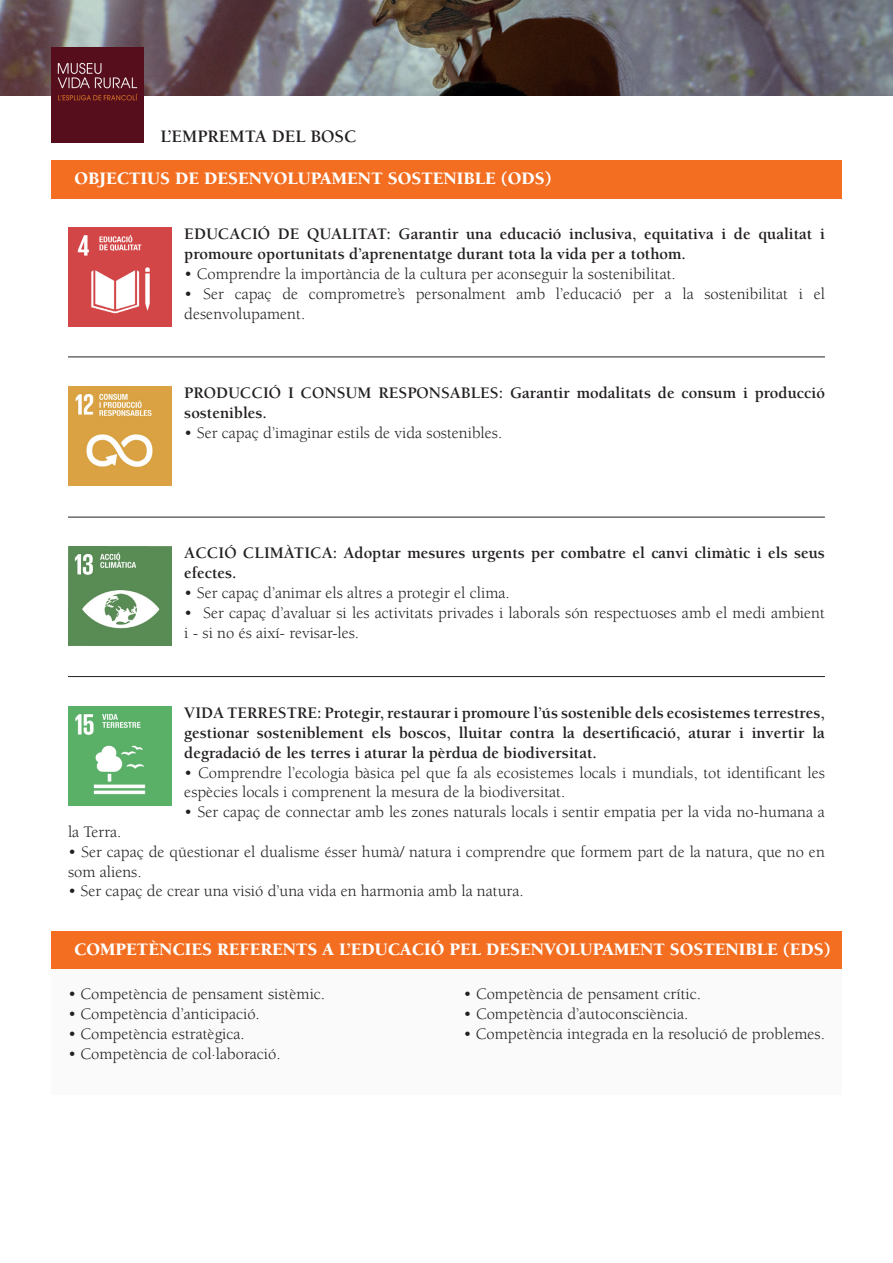
<style>
.page{position:relative;width:893px;height:1263px;background:#fff}
.page>*{position:absolute;margin:0;border:0;box-sizing:border-box;transform-origin:0 0}
.t1{font:900 18px "Berkeley Std";color:#fff}
.t2{font:700 18px "Berkeley Std";color:#231f20}
.t3{font:16.5px/19.8px "Berkeley Std";color:#231f20}
.t4{font:700 16.5px/19.8px "Berkeley Std";color:#231f20}
</style>
<div class="page">
<img style="left:0;top:0;width:893px;height:95px">
<img style="left:51px;top:48px;width:93px;height:95px">
<div style="left:51px;top:160px;width:791px;height:38px;background:#f36e21"></div>
<img style="left:68px;top:228px;width:104px;height:98px">
<img style="left:68px;top:706px;width:104px;height:99px">
<hr style="left:68px;top:356px;width:757px;height:1px;background:#231f20">
<hr style="left:68px;top:517px;width:757px;height:1px;background:#231f20">
<hr style="left:68px;top:676px;width:757px;height:1px;background:#231f20">
<img style="left:68px;top:387px;width:104px;height:98px">
<img style="left:68px;top:547px;width:104px;height:98px">
<div style="left:51px;top:931px;width:791px;height:38px;background:#f36e21"></div>
<div style="left:51px;top:969px;width:791px;height:126px;background:#fafafa"></div>
<p class="t2" style="left:161px;top:127px;width:198px">L’EMPREMTA DEL BOSC</p>
<p class="t1" style="left:74px;top:169px;width:479px">OBJECTIUS DE DESENVOLUPAMENT SOSTENIBLE (ODS)</p>
<p class="t4" style="left:184px;top:224px;width:642px">EDUCACIÓ DE QUALITAT: Garantir una educació inclusiva, equitativa i de qualitat i promoure oportunitats d’aprenentatge durant tota la vida per a tothom.</p>
<p class="t3" style="left:184px;top:264px;width:493px">• Comprendre la importància de la cultura per aconseguir la sostenibilitat.</p>
<p class="t3" style="left:184px;top:284px;width:642px">• Ser capaç de comprometre’s personalment amb l’educació per a la sostenibilitat i el desenvolupament.</p>
<p class="t4" style="left:184px;top:383px;width:642px">PRODUCCIÓ I CONSUM RESPONSABLES: Garantir modalitats de consum i producció sostenibles.</p>
<p class="t3" style="left:184px;top:423px;width:319px">• Ser capaç d’imaginar estils de vida sostenibles.</p>
<p class="t4" style="left:184px;top:543px;width:642px">ACCIÓ CLIMÀTICA: Adoptar mesures urgents per combatre el canvi climàtic i els seus efectes.</p>
<p class="t3" style="left:184px;top:583px;width:327px">• Ser capaç d’animar els altres a protegir el clima.</p>
<p class="t3" style="left:184px;top:603px;width:642px">• Ser capaç d’avaluar si les activitats privades i laborals són respectuoses amb el medi ambient i - si no és així- revisar-les.</p>
<p class="t4" style="left:184px;top:703px;width:642px;text-align:justify">VIDA TERRESTRE: Protegir, restaurar i promoure l’ús sostenible dels ecosistemes terrestres, gestionar sosteniblement els boscos, lluitar contra la desertificació, aturar i invertir la degradació de les terres i aturar la pèrdua de biodiversitat.</p>
<p class="t3" style="left:184px;top:763px;width:642px">• Comprendre l’ecologia bàsica pel que fa als ecosistemes locals i mundials, tot identificant les espècies locals i comprenent la mesura de la biodiversitat.</p>
<p class="t3" style="left:184px;top:802px;width:642px">• Ser capaç de connectar amb les zones naturals locals i sentir empatia per la vida no-humana a</p>
<p class="t3" style="left:68px;top:822px;width:55px">la Terra.</p>
<p class="t3" style="left:68px;top:842px;width:758px">• Ser capaç de qüestionar el dualisme ésser humà/ natura i comprendre que formem part de la natura, que no en som aliens.</p>
<p class="t3" style="left:68px;top:882px;width:457px">• Ser capaç de crear una visió d’una vida en harmonia amb la natura.</p>
<p class="t1" style="left:74px;top:940px;width:758px">COMPETÈNCIES REFERENTS A L’EDUCACIÓ PEL DESENVOLUPAMENT SOSTENIBLE (EDS)</p>
<p class="t3" style="left:68px;top:984px;width:259px">• Competència de pensament sistèmic.</p>
<p class="t3" style="left:68px;top:1004px;width:193px">• Competència d’anticipació.</p>
<p class="t3" style="left:68px;top:1024px;width:178px">• Competència estratègica.</p>
<p class="t3" style="left:68px;top:1044px;width:214px">• Competència de col·laboració.</p>
<p class="t3" style="left:463px;top:984px;width:239px">• Competència de pensament crític.</p>
<p class="t3" style="left:463px;top:1004px;width:226px">• Competència d’autoconsciència.</p>
<p class="t3" style="left:463px;top:1024px;width:363px">• Competència integrada en la resolució de problemes.</p>
</div>
